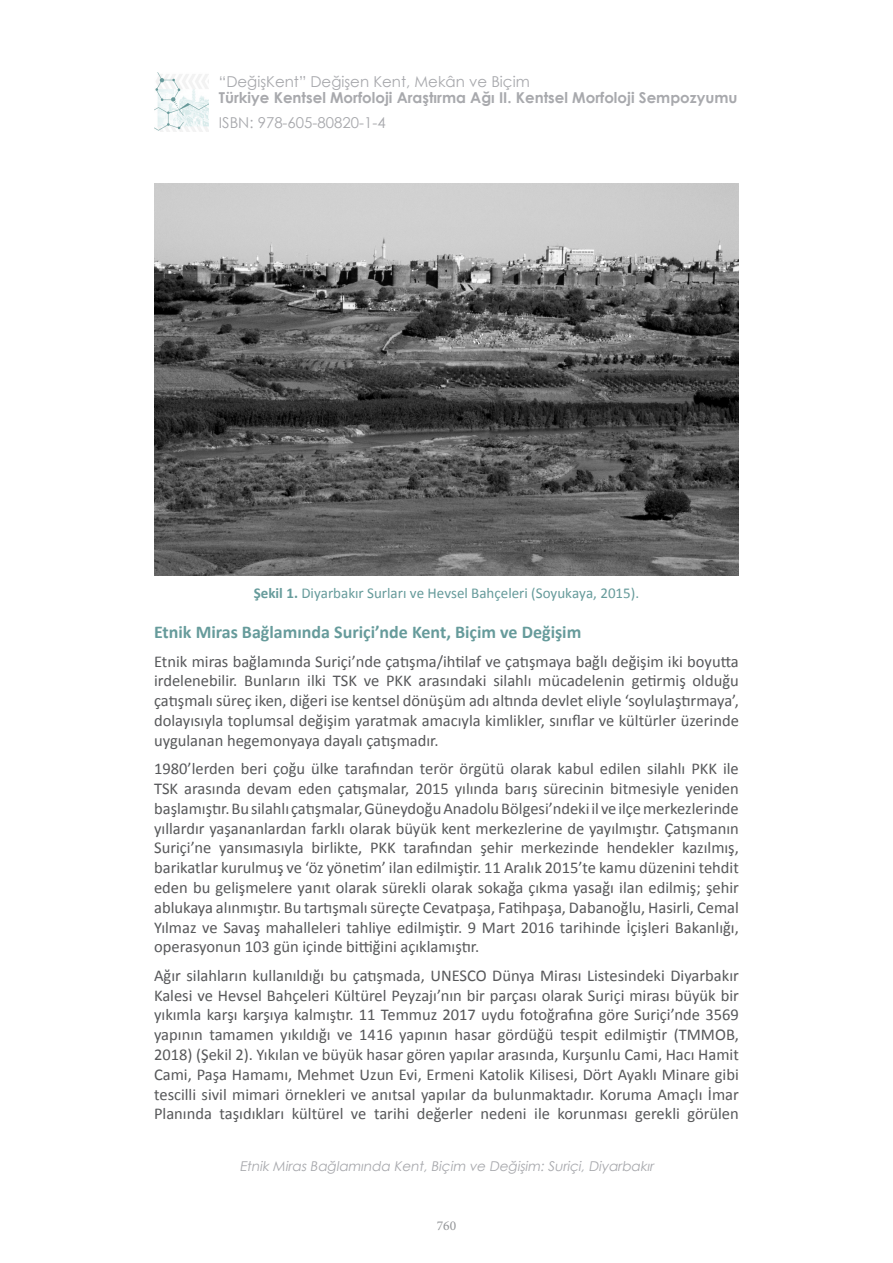
<style>
.page{position:relative;width:893px;height:1263px;background:#fff}
.page>*{position:absolute;margin:0;border:0;box-sizing:border-box;transform-origin:0 0}
.t1{font:700 18px "Calibri";color:#669b9b}
.t2{font:16.5px/19.8px "Calibri";color:#57585a;text-align:justify}
.t3{font:700 15px "Century Gothic";color:#a8a9ad}
.t4{font:15px "Century Gothic";color:#a8a9ad}
.t5{font:15px "Calibri";color:#669b9b}
.t6{font:italic 13.5px "Century Gothic";color:#a8a9ad}
.t7{font:13.5px "Minion Pro";color:#939598}
.s1{font-weight:700}
</style>
<div class="page">
<img style="left:154px;top:72px;width:54px;height:59px">
<img style="left:154px;top:184px;width:585px;height:391px">
<p class="t4" style="left:219px;top:72px;width:312px">“DeğişKent” Değişen Kent, Mekân ve Biçim</p>
<p class="t3" style="left:219px;top:92px;width:520px">Türkiye Kentsel Morfoloji Araştırma Ağı II. Kentsel Morfoloji Sempozyumu</p>
<p class="t4" style="left:219px;top:113px;width:168px">ISBN: 978-605-80820-1-4</p>
<p class="t5" style="left:254px;top:586px;width:387px"><span class="s1">Şekil 1.</span> Diyarbakır Surları ve Hevsel Bahçeleri (Soyukaya, 2015).</p>
<p class="t1" style="left:154px;top:621px;width:429px">Etnik Miras Bağlamında Suriçi’nde Kent, Biçim ve Değişim</p>
<p class="t2" style="left:154px;top:653px;width:586px">Etnik miras bağlamında Suriçi’nde çatışma/ihtilaf ve çatışmaya bağlı değişim iki boyutta irdelenebilir. Bunların ilki TSK ve PKK arasındaki silahlı mücadelenin getirmiş olduğu çatışmalı süreç iken, diğeri ise kentsel dönüşüm adı altında devlet eliyle ‘soylulaştırmaya’, dolayısıyla toplumsal değişim yaratmak amacıyla kimlikler, sınıflar ve kültürler üzerinde uygulanan hegemonyaya dayalı çatışmadır.</p>
<p class="t2" style="left:154px;top:760px;width:586px">1980’lerden beri çoğu ülke tarafından terör örgütü olarak kabul edilen silahlı PKK ile TSK arasında devam eden çatışmalar, 2015 yılında barış sürecinin bitmesiyle yeniden başlamıştır. Bu silahlı çatışmalar, Güneydoğu Anadolu Bölgesi’ndeki il ve ilçe merkezlerinde yıllardır yaşananlardan farklı olarak büyük kent merkezlerine de yayılmıştır. Çatışmanın Suriçi’ne yansımasıyla birlikte, PKK tarafından şehir merkezinde hendekler kazılmış, barikatlar kurulmuş ve ‘öz yönetim’ ilan edilmiştir. 11 Aralık 2015’te kamu düzenini tehdit eden bu gelişmelere yanıt olarak sürekli olarak sokağa çıkma yasağı ilan edilmiş; şehir ablukaya alınmıştır. Bu tartışmalı süreçte Cevatpaşa, Fatihpaşa, Dabanoğlu, Hasirli, Cemal Yılmaz ve Savaş mahalleleri tahliye edilmiştir. 9 Mart 2016 tarihinde İçişleri Bakanlığı, operasyonun 103 gün içinde bittiğini açıklamıştır.</p>
<p class="t2" style="left:154px;top:967px;width:586px">Ağır silahların kullanıldığı bu çatışmada, UNESCO Dünya Mirası Listesindeki Diyarbakır Kalesi ve Hevsel Bahçeleri Kültürel Peyzajı’nın bir parçası olarak Suriçi mirası büyük bir yıkımla karşı karşıya kalmıştır. 11 Temmuz 2017 uydu fotoğrafına göre Suriçi’nde 3569 yapının tamamen yıkıldığı ve 1416 yapının hasar gördüğü tespit edilmiştir (TMMOB, 2018) (Şekil 2). Yıkılan ve büyük hasar gören yapılar arasında, Kurşunlu Cami, Hacı Hamit Cami, Paşa Hamamı, Mehmet Uzun Evi, Ermeni Katolik Kilisesi, Dört Ayaklı Minare gibi tescilli sivil mimari örnekleri ve anıtsal yapılar da bulunmaktadır. Koruma Amaçlı İmar Planında taşıdıkları kültürel ve tarihi değerler nedeni ile korunması gerekli görülen</p>
<p class="t6" style="left:239px;top:1157px;width:418px">Etnik Miras Bağlamında Kent, Biçim ve Değişim: Suriçi, Diyarbakır</p>
<p class="t7" style="left:437px;top:1216px;width:21px">760</p>
</div>
